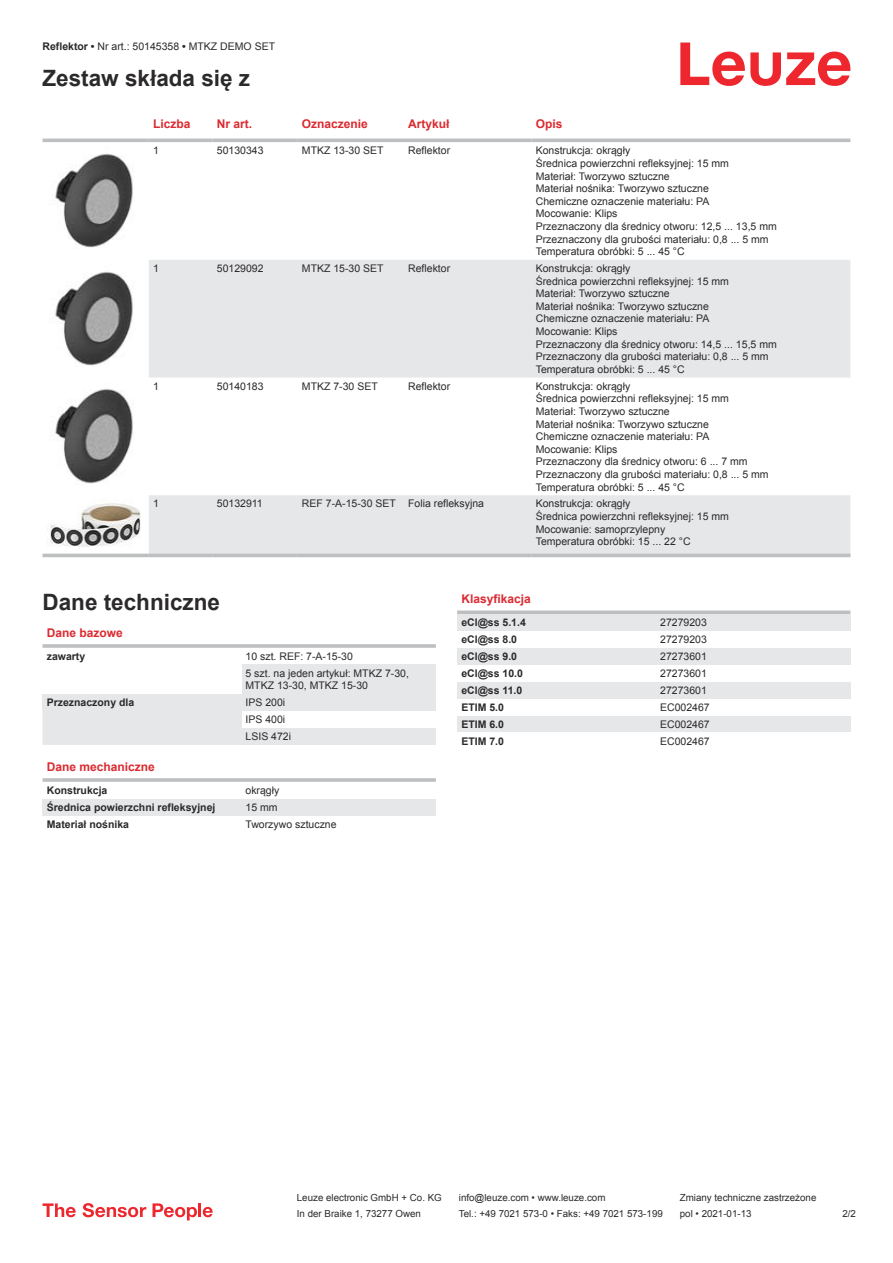
<style>
.page{position:relative;width:893px;height:1263px;background:#fff}
.page>*{position:absolute;margin:0;border:0;box-sizing:border-box;transform-origin:0 0}
.t1{font:700 22.5px "Arial";color:#2b292a}
.t2{font:700 12px "Arial";color:#db2a30}
.t3{font:10.5px/12.6px "Arial";color:#2b292a}
.t4{font:700 10.5px "Arial";color:#2b292a}
.t5{font:9.75px "Arial";color:#2b292a}
.s1{font-weight:700}
</style>
<div class="page">
<svg style="left:680px;top:43px;width:170px;height:43px"></svg>
<svg style="left:149px;top:260px;width:701px;height:294px;fill:#e6e7e9"></svg>
<hr style="left:43px;top:139px;width:106px;height:3px;background:#bdbfc1">
<hr style="left:149px;top:139px;width:64px;height:3px;background:#bdbfc1">
<hr style="left:213px;top:139px;width:85px;height:3px;background:#bdbfc1">
<hr style="left:298px;top:139px;width:106px;height:3px;background:#bdbfc1">
<hr style="left:404px;top:139px;width:128px;height:3px;background:#bdbfc1">
<hr style="left:532px;top:139px;width:318px;height:3px;background:#bdbfc1">
<hr style="left:43px;top:554px;width:106px;height:3px;background:#bdbfc1">
<hr style="left:149px;top:554px;width:64px;height:3px;background:#bdbfc1">
<hr style="left:213px;top:554px;width:85px;height:3px;background:#bdbfc1">
<hr style="left:298px;top:554px;width:106px;height:3px;background:#bdbfc1">
<hr style="left:404px;top:554px;width:128px;height:3px;background:#bdbfc1">
<hr style="left:532px;top:554px;width:318px;height:3px;background:#bdbfc1">
<img style="left:49px;top:154px;width:84px;height:94px">
<img style="left:49px;top:272px;width:84px;height:94px">
<img style="left:55px;top:389px;width:78px;height:95px">
<img style="left:47px;top:503px;width:94px;height:44px">
<div style="left:43px;top:711px;width:199px;height:34px;background:#e6e7e9"></div>
<hr style="left:43px;top:644px;width:393px;height:4px;background:#c7c9ca">
<div style="left:242px;top:665px;width:194px;height:29px;background:#e6e7e9"></div>
<div style="left:43px;top:694px;width:199px;height:17px;background:#e6e7e9"></div>
<div style="left:242px;top:694px;width:194px;height:51px;background:#e6e7e9"></div>
<div style="left:242px;top:711px;width:194px;height:17px;background:#fff"></div>
<hr style="left:43px;top:778px;width:393px;height:4px;background:#c7c9cb">
<div style="left:43px;top:799px;width:199px;height:16px;background:#e6e7e9"></div>
<div style="left:242px;top:799px;width:194px;height:16px;background:#e6e7e9"></div>
<svg style="left:457px;top:610px;width:393px;height:4px;background:#c5c7c9"></svg>
<div style="left:457px;top:614px;width:200px;height:17px;background:#e6e7e9"></div>
<div style="left:657px;top:614px;width:193px;height:17px;background:#e6e7e9"></div>
<div style="left:457px;top:648px;width:200px;height:17px;background:#e6e7e9"></div>
<div style="left:657px;top:648px;width:193px;height:17px;background:#e6e7e9"></div>
<div style="left:457px;top:682px;width:200px;height:17px;background:#e6e7e9"></div>
<div style="left:657px;top:682px;width:193px;height:17px;background:#e6e7e9"></div>
<div style="left:457px;top:715px;width:200px;height:17px;background:#e6e7e9"></div>
<div style="left:657px;top:715px;width:193px;height:17px;background:#e6e7e9"></div>
<svg style="left:43px;top:1203px;width:33px;height:14px"></svg>
<svg style="left:83px;top:1203px;width:63px;height:14px"></svg>
<svg style="left:153px;top:1203px;width:44px;height:17px"></svg>
<hr style="left:198px;top:1203px;width:3px;height:14px;background:#ed272d">
<svg style="left:203px;top:1207px;width:10px;height:10px"></svg>
<p class="t3" style="left:43px;top:40px;width:234px"><span class="s1">Reflektor •</span> Nr art.: 50145358 <span class="s1">•</span> MTKZ DEMO SET</p>
<h1 class="t1" style="left:43px;top:63px;width:209px">Zestaw składa się z</h1>
<p class="t2" style="left:153px;top:119px;width:39px">Liczba</p>
<p class="t2" style="left:217px;top:119px;width:37px">Nr art.</p>
<p class="t2" style="left:302px;top:119px;width:68px">Oznaczenie</p>
<p class="t2" style="left:408px;top:115px;width:43px">Artykuł</p>
<p class="t2" style="left:536px;top:119px;width:28px">Opis</p>
<p class="t3" style="left:153px;top:144px;width:7px">1</p>
<p class="t3" style="left:217px;top:144px;width:48px">50130343</p>
<p class="t3" style="left:302px;top:144px;width:83px">MTKZ 13-30 SET</p>
<p class="t3" style="left:408px;top:144px;width:44px">Reflektor</p>
<p class="t3" style="left:536px;top:144px;width:243px">Konstrukcja: okrągły<br>Średnica powierzchni refleksyjnej: 15 mm<br>Materiał: Tworzywo sztuczne<br>Materiał nośnika: Tworzywo sztuczne<br>Chemiczne oznaczenie materiału: PA<br>Mocowanie: Klips<br>Przeznaczony dla średnicy otworu: 12,5 ... 13,5 mm Przeznaczony dla grubości materiału: 0,8 ... 5 mm Temperatura obróbki: 5 ... 45 °C</p>
<p class="t3" style="left:153px;top:262px;width:7px">1</p>
<p class="t3" style="left:217px;top:262px;width:48px">50129092</p>
<p class="t3" style="left:302px;top:262px;width:83px">MTKZ 15-30 SET</p>
<p class="t3" style="left:408px;top:262px;width:44px">Reflektor</p>
<p class="t3" style="left:536px;top:262px;width:243px">Konstrukcja: okrągły<br>Średnica powierzchni refleksyjnej: 15 mm<br>Materiał: Tworzywo sztuczne<br>Materiał nośnika: Tworzywo sztuczne<br>Chemiczne oznaczenie materiału: PA<br>Mocowanie: Klips<br>Przeznaczony dla średnicy otworu: 14,5 ... 15,5 mm Przeznaczony dla grubości materiału: 0,8 ... 5 mm Temperatura obróbki: 5 ... 45 °C</p>
<p class="t3" style="left:153px;top:380px;width:7px">1</p>
<p class="t3" style="left:217px;top:380px;width:48px">50140183</p>
<p class="t3" style="left:302px;top:380px;width:77px">MTKZ 7-30 SET</p>
<p class="t3" style="left:408px;top:380px;width:44px">Reflektor</p>
<p class="t3" style="left:536px;top:380px;width:234px">Konstrukcja: okrągły<br>Średnica powierzchni refleksyjnej: 15 mm Materiał: Tworzywo sztuczne<br>Materiał nośnika: Tworzywo sztuczne<br>Chemiczne oznaczenie materiału: PA<br>Mocowanie: Klips<br>Przeznaczony dla średnicy otworu: 6 ... 7 mm Przeznaczony dla grubości materiału: 0,8 ... 5 mm Temperatura obróbki: 5 ... 45 °C</p>
<p class="t3" style="left:153px;top:497px;width:7px">1</p>
<p class="t3" style="left:217px;top:497px;width:47px">50132911</p>
<p class="t3" style="left:302px;top:497px;width:184px">REF 7-A-15-30 SET Folia refleksyjna</p>
<p class="t3" style="left:536px;top:497px;width:195px">Konstrukcja: okrągły<br>Średnica powierzchni refleksyjnej: 15 mm<br>Mocowanie: samoprzylepny<br>Temperatura obróbki: 15 ... 22 °C</p>
<h1 class="t1" style="left:43px;top:594px;width:179px">Dane techniczne</h1>
<p class="t2" style="left:47px;top:628px;width:78px">Dane bazowe</p>
<p class="t4" style="left:47px;top:652px;width:40px">zawarty</p>
<p class="t3" style="left:246px;top:648px;width:165px;line-height:17px">10 szt. REF: 7-A-15-30<br>5 szt. na jeden artykuł: MTKZ 7-30,</p>
<p class="t3" style="left:246px;top:679px;width:124px">MTKZ 13-30, MTKZ 15-30</p>
<p class="t4" style="left:47px;top:699px;width:89px">Przeznaczony dla</p>
<p class="t3" style="left:246px;top:694px;width:47px;line-height:17px">IPS 200i<br>IPS 400i<br>LSIS 472i</p>
<p class="t2" style="left:47px;top:762px;width:110px">Dane mechaniczne</p>
<p class="t4" style="left:47px;top:786px;width:62px">Konstrukcja</p>
<p class="t3" style="left:246px;top:784px;width:35px">okrągły</p>
<p class="t4" style="left:47px;top:800px;width:170px">Średnica powierzchni refleksyjnej</p>
<p class="t3" style="left:246px;top:801px;width:34px">15 mm</p>
<p class="t4" style="left:47px;top:817px;width:84px">Materiał nośnika</p>
<p class="t3" style="left:246px;top:818px;width:93px">Tworzywo sztuczne</p>
<p class="t2" style="left:461px;top:594px;width:71px">Klasyfikacja</p>
<p class="t4" style="left:461px;top:619px;width:66px">eCl@ss 5.1.4</p>
<p class="t3" style="left:660px;top:616px;width:48px">27279203</p>
<p class="t4" style="left:461px;top:635px;width:57px">eCl@ss 8.0</p>
<p class="t3" style="left:660px;top:633px;width:48px">27279203</p>
<p class="t4" style="left:461px;top:652px;width:57px">eCl@ss 9.0</p>
<p class="t3" style="left:660px;top:650px;width:48px">27273601</p>
<p class="t4" style="left:461px;top:669px;width:63px">eCl@ss 10.0</p>
<p class="t3" style="left:660px;top:667px;width:48px">27273601</p>
<p class="t4" style="left:461px;top:686px;width:63px">eCl@ss 11.0</p>
<p class="t3" style="left:660px;top:684px;width:48px">27273601</p>
<p class="t4" style="left:461px;top:703px;width:44px">ETIM 5.0</p>
<p class="t3" style="left:660px;top:701px;width:51px">EC002467</p>
<p class="t4" style="left:461px;top:720px;width:44px">ETIM 6.0</p>
<p class="t3" style="left:660px;top:718px;width:51px">EC002467</p>
<p class="t4" style="left:461px;top:737px;width:44px">ETIM 7.0</p>
<p class="t3" style="left:660px;top:735px;width:51px">EC002467</p>
<p class="t5" style="left:297px;top:1191px;width:146px">Leuze electronic GmbH + Co. KG</p>
<p class="t5" style="left:459px;top:1191px;width:148px">info@leuze.com • www.leuze.com</p>
<p class="t5" style="left:680px;top:1191px;width:138px">Zmiany techniczne zastrzeżone</p>
<p class="t5" style="left:297px;top:1207px;width:126px">In der Braike 1, 73277 Owen</p>
<p class="t5" style="left:459px;top:1207px;width:205px">Tel.: +49 7021 573-0 • Faks: +49 7021 573-199</p>
<p class="t5" style="left:680px;top:1207px;width:73px">pol • 2021-01-13</p>
<p class="t5" style="left:842px;top:1207px;width:15px">2 /2</p>
</div>
